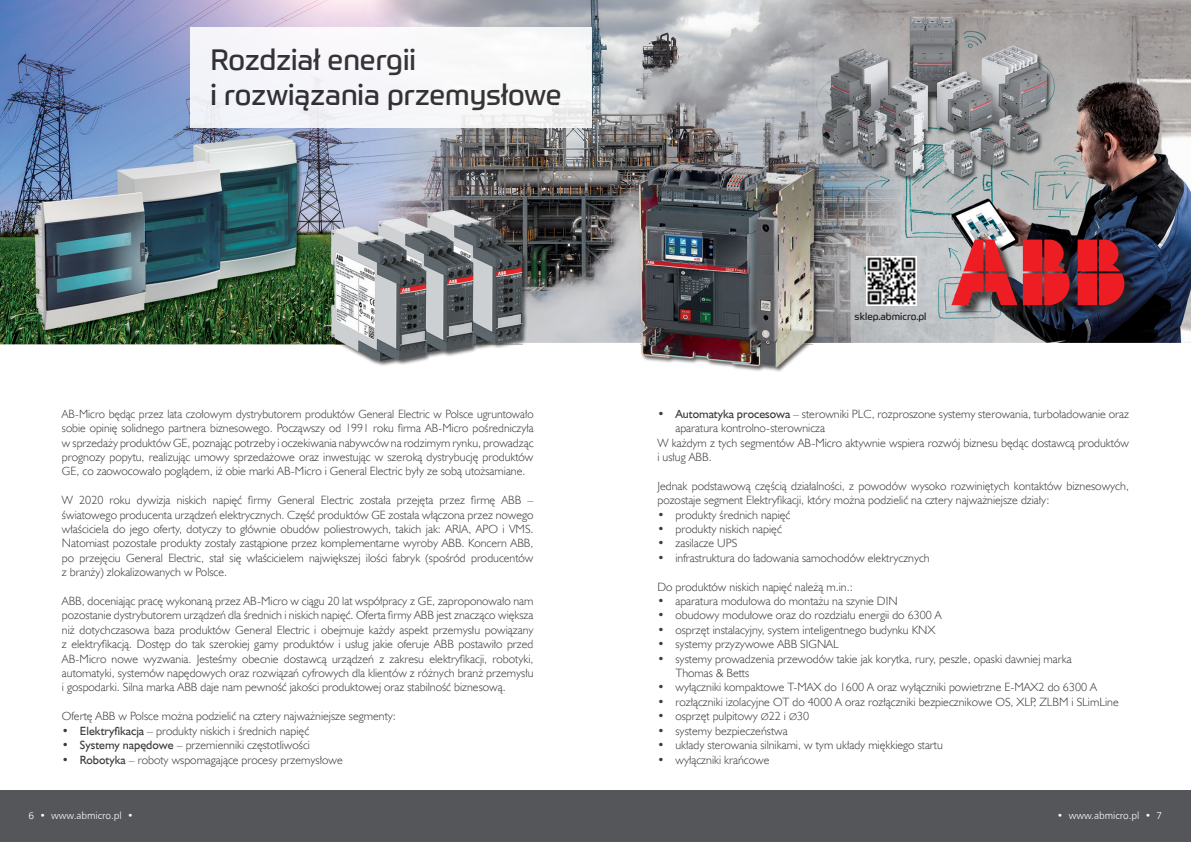
<style>
.page{position:relative;width:1191px;height:842px;background:#fff}
.page>*{position:absolute;margin:0;border:0;box-sizing:border-box;transform-origin:0 0}
.t1{font:29px/34.8px "Prometo";color:#231f20}
.t2{font:12px/14.4px "Humanst 521 Lt EU";color:#231f20;text-align:justify}
.t3{font:10px "Humnst 777 Lt EU";color:#fff}
.t4{font:10px "Prometo";color:#231f20}
.s1{font-family:"Humanst 521 EU"}
.s2{font-size:10px}
</style>
<div class="page">
<div style="left:0;top:791px;width:1191px;height:51px;background:#555659"></div>
<img style="left:0;top:0;width:1191px;height:372px">
<div style="left:191px;top:28px;width:401px;height:100px;background:#f6f6f9"></div>
<div style="left:953px;top:241px;width:183px;height:77px;background:#231f20;opacity:.75"></div>
<svg style="left:951px;top:240px;width:173px;height:65px;background:#ba363c"></svg>
<img style="left:867px;top:257px;width:49px;height:49px">
<h1 class="t1" style="left:210px;top:42px;width:352px">Rozdział energii<br>i rozwiązania przemysłowe</h1>
<p class="t2" style="left:62px;top:406px;width:473px">AB-Micro będąc przez lata czołowym dystrybutorem produktów General Electric w Polsce ugruntowało sobie opinię solidnego partnera biznesowego. Począwszy od 1991 roku firma AB-Micro pośredniczyła w sprzedaży produktów GE, poznając potrzeby i oczekiwania nabywców na rodzimym rynku, prowadząc prognozy popytu, realizując umowy sprzedażowe oraz inwestując w szeroką dystrybucję produktów GE, co zaowocowało poglądem, iż obie marki AB-Micro i General Electric były ze sobą utożsamiane.</p>
<p class="t2" style="left:62px;top:493px;width:473px">W 2020 roku dywizja niskich napięć firmy General Electric została przejęta przez firmę ABB – światowego producenta urządzeń elektrycznych. Część produktów GE została włączona przez nowego właściciela do jego oferty, dotyczy to głównie obudów poliestrowych, takich jak: ARIA, APO i VMS.<br>Natomiast pozostałe produkty zostały zastąpione przez komplementarne wyroby ABB. Koncern ABB, po przejęciu General Electric, stał się właścicielem największej ilości fabryk (spośród producentów z branży) zlokalizowanych w Polsce.</p>
<p class="t2" style="left:62px;top:594px;width:473px">ABB, doceniając pracę wykonaną przez AB-Micro w ciągu 20 lat współpracy z GE, zaproponowało nam pozostanie dystrybutorem urządzeń dla średnich i niskich napięć. Oferta firmy ABB jest znacząco większa niż dotychczasowa baza produktów General Electric i obejmuje każdy aspekt przemysłu powiązany z elektryfikacją. Dostęp do tak szerokiej gamy produktów i usług jakie oferuje ABB postawiło przed AB-Micro nowe wyzwania. Jesteśmy obecnie dostawcą urządzeń z zakresu elektryfikacji, robotyki, automatyki, systemów napędowych oraz rozwiązań cyfrowych dla klientów z różnych branż przemysłu i gospodarki. Silna marka ABB daje nam pewność jakości produktowej oraz stabilność biznesową.</p>
<p class="t2" style="left:62px;top:709px;width:335px">Ofertę ABB w Polsce można podzielić na cztery najważniejsze segmenty:</p>
<p class="t2" style="left:62px;top:723px;width:249px"><span class="s1">• Elektryfikacja</span> – produkty niskich i średnich napięć</p>
<p class="t2" style="left:62px;top:738px;width:249px"><span class="s1">• Systemy napędowe</span> – przemienniki częstotliwości</p>
<p class="t2" style="left:62px;top:752px;width:282px"><span class="s1">• Robotyka</span> – roboty wspomagające procesy przemysłowe</p>
<p class="t4" style="left:854px;top:310px;width:73px">sklep.abmicro.pl</p>
<p class="t2" style="left:657px;top:406px;width:473px"><span class="s1">• Automatyka procesowa</span> – sterowniki PLC, rozproszone systemy sterowania, turboładowanie oraz</p>
<p class="t2" style="left:675px;top:421px;width:151px">aparatura kontrolno-sterownicza</p>
<p class="t2" style="left:657px;top:435px;width:473px">W każdym z tych segmentów AB-Micro aktywnie wspiera rozwój biznesu będąc dostawcą produktów</p>
<p class="t2" style="left:657px;top:450px;width:56px">i usług ABB.</p>
<p class="t2" style="left:657px;top:478px;width:473px">Jednak podstawową częścią działalności, z powodów wysoko rozwiniętych kontaktów biznesowych, pozostaje segment Elektryfikacji, który można podzielić na cztery najważniejsze działy:</p>
<p class="t2" style="left:657px;top:507px;width:134px">• produkty średnich napięć</p>
<p class="t2" style="left:657px;top:522px;width:126px">• produkty niskich napięć</p>
<p class="t2" style="left:657px;top:536px;width:81px">• zasilacze UPS</p>
<p class="t2" style="left:657px;top:550px;width:274px">• infrastruktura do ładowania samochodów elektrycznych</p>
<p class="t2" style="left:657px;top:579px;width:197px">Do produktów niskich napięć należą m.in.:</p>
<p class="t2" style="left:657px;top:594px;width:242px">• aparatura modułowa do montażu na szynie DIN</p>
<p class="t2" style="left:657px;top:608px;width:286px">• obudowy modułowe oraz do rozdziału energii do 6300 A</p>
<p class="t2" style="left:657px;top:622px;width:279px">• osprzęt instalacyjny, system inteligentnego budynku KNX</p>
<p class="t2" style="left:657px;top:637px;width:183px">• systemy przyzywowe ABB SIGNAL</p>
<p class="t2" style="left:675px;top:651px;width:398px;text-indent:-18px">• systemy prowadzenia przewodów takie jak korytka, rury, peszle, opaski dawniej marka<br>Thomas &amp; Betts</p>
<p class="t2" style="left:657px;top:680px;width:441px">• wyłączniki kompaktowe T-MAX do 1600 A oraz wyłączniki powietrzne E-MAX2 do 6300 A</p>
<p class="t2" style="left:657px;top:694px;width:463px">• rozłączniki izolacyjne OT do 4000 A oraz rozłączniki bezpiecznikowe OS, XLP, ZLBM i SLimLine</p>
<p class="t2" style="left:657px;top:709px;width:153px">• osprzęt pulpitowy <span class="s2">Ø</span>22 i <span class="s2">Ø</span>30</p>
<p class="t2" style="left:657px;top:723px;width:132px">• systemy bezpieczeństwa</p>
<p class="t2" style="left:657px;top:738px;width:287px">• układy sterowania silnikami, w tym układy miękkiego startu</p>
<p class="t2" style="left:657px;top:752px;width:113px">• wyłączniki krańcowe</p>
<p class="t3" style="left:29px;top:809px;width:106px">6 • www.abmicro.pl •</p>
<p class="t3" style="left:1057px;top:810px;width:106px">• www.abmicro.pl • 7</p>
</div>
